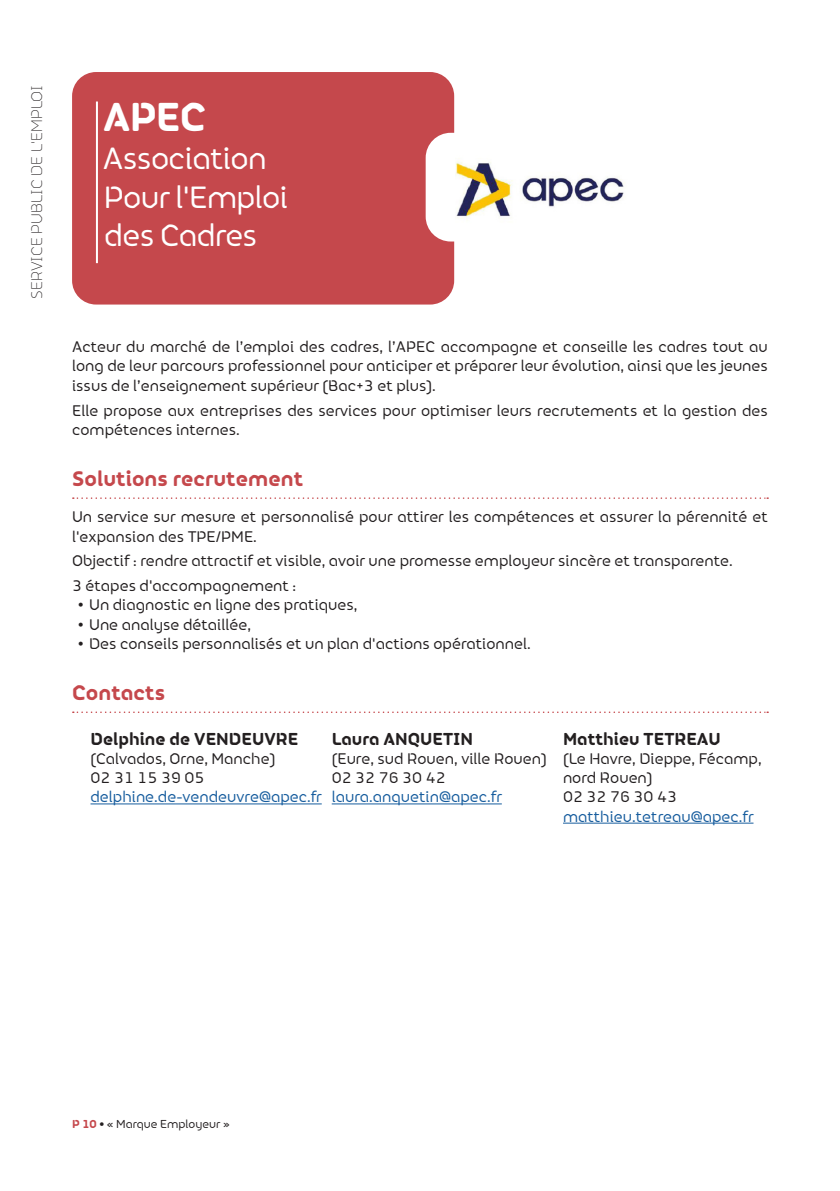
<style>
.page{position:relative;width:840px;height:1191px;background:#fff}
.page>*{position:absolute;margin:0;border:0;box-sizing:border-box;transform-origin:0 0}
.Contact___Titre{font:700 42px "FS Alvar";color:#fff}
.Contact___Titre-2{font:32px "FS Alvar";letter-spacing:-.02em;color:#fff}
.t1{font:700 22px "FS Alvar";color:#c5484c}
.t2{font:700 18px "FS Alvar";color:#231f20}
.t3{font:16px/19.2px "FS Alvar";color:#231f20}
.t4{font:16px "FS Alvar";color:#175d9e}
.t5{font:300 16px "FS Alvar";color:#231f20}
.t6{font:12px "FS Alvar";color:#231f20}
.s1{font-weight:700;color:#c5484c}
.s2{font-weight:700}
</style>
<div class="page">
<svg style="left:73px;top:497px;width:694px;height:2px"></svg>
<svg style="left:73px;top:711px;width:694px;height:2px"></svg>
<hr style="left:90px;top:803px;width:231px;height:1px;background:#175d9e">
<hr style="left:331px;top:803px;width:170px;height:1px;background:#175d9e">
<hr style="left:562px;top:822px;width:191px;height:1px;background:#175d9e">
<div style="left:72px;top:72px;width:382px;height:232px;background:#c5484c;border-radius:24px"></div>
<hr style="left:96px;top:101px;width:2px;height:162px;background:#fff">
<div style="left:426px;top:134px;width:299px;height:106px;background:#fff;border-radius:24px"></div>
<div style="left:425px;top:133px;width:301px;height:108px;border:2px solid #fff;border-radius:24px"></div>
<img style="left:455px;top:161px;width:169px;height:58px">
<p class="t5" style="left:25px;top:299px;width:215px;rotate:-90deg">SERVICE PUBLIC DE L'EMPLOI</p>
<p class="Contact___Titre" style="left:103px;top:80px;width:104px">APEC</p>
<p class="Contact___Titre-2" style="left:103px;top:135px;width:165px">Association</p>
<p class="Contact___Titre-2" style="left:104px;top:173px;width:186px">Pour l'Emploi</p>
<p class="Contact___Titre-2" style="left:104px;top:211px;width:155px">des Cadres</p>
<p class="t3" style="left:72px;top:336px;width:697px;text-align:justify">Acteur du marché de l’emploi des cadres, l’APEC accompagne et conseille les cadres tout au long de leur parcours professionnel pour anticiper et préparer leur évolution, ainsi que les jeunes issus de l’enseignement supérieur (Bac+3 et plus).</p>
<p class="t3" style="left:72px;top:399px;width:696px">Elle propose aux entreprises des services pour optimiser leurs recrutements et la gestion des compétences internes.</p>
<p class="t1" style="left:72px;top:459px;width:232px">Solutions recrutement</p>
<p class="t3" style="left:72px;top:506px;width:697px">Un service sur mesure et personnalisé pour attirer les compétences et assurer la pérennité et l'expansion des TPE/PME.</p>
<p class="t3" style="left:72px;top:550px;width:662px">Objectif : rendre attractif et visible, avoir une promesse employeur sincère et transparente.</p>
<p class="t3" style="left:72px;top:575px;width:225px">3 étapes d'accompagnement :</p>
<p class="t3" style="left:78px;top:594px;width:281px">• Un diagnostic en ligne des pratiques,</p>
<p class="t3" style="left:78px;top:613px;width:175px">• Une analyse détaillée,</p>
<p class="t3" style="left:78px;top:632px;width:454px">• Des conseils personnalisés et un plan d'actions opérationnel.</p>
<p class="t1" style="left:72px;top:673px;width:95px">Contacts</p>
<p class="t2" style="left:90px;top:722px;width:209px">Delphine de VENDEUVRE</p>
<p class="t3" style="left:90px;top:747px;width:186px">(Calvados, Orne, Manche)</p>
<p class="t3" style="left:90px;top:767px;width:115px">02 31 15 39 05</p>
<p class="t4" style="left:90px;top:785px;width:232px">delphine.de-vendeuvre@apec.fr</p>
<p class="t2" style="left:562px;top:722px;width:159px">Matthieu TETREAU</p>
<p class="t3" style="left:562px;top:747px;width:200px">(Le Havre, Dieppe, Fécamp,</p>
<p class="t3" style="left:562px;top:767px;width:91px">nord Rouen)</p>
<p class="t3" style="left:562px;top:786px;width:115px">02 32 76 30 43</p>
<p class="t4" style="left:562px;top:804px;width:192px">matthieu.tetreau@apec.fr</p>
<p class="t2" style="left:331px;top:722px;width:143px">Laura ANQUETIN</p>
<p class="t3" style="left:331px;top:747px;width:216px">(Eure, sud Rouen, ville Rouen)</p>
<p class="t3" style="left:331px;top:767px;width:115px">02 32 76 30 42</p>
<p class="t4" style="left:331px;top:785px;width:171px">laura.anquetin@apec.fr</p>
<p class="t6" style="left:72px;top:1114px;width:159px"><span class="s1">P 10</span> <span class="s2">•</span> « Marque Employeur »</p>
</div>
